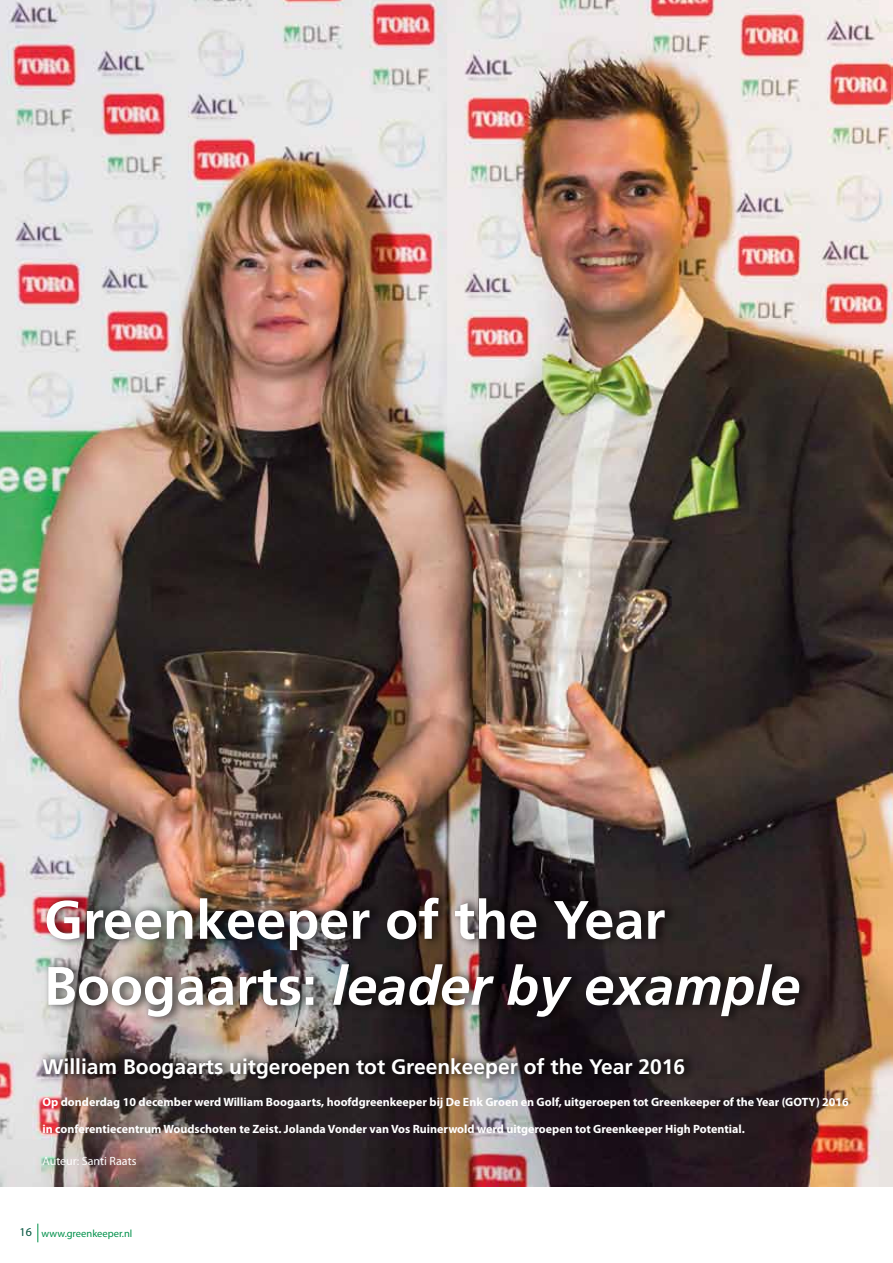
<style>
.page{position:relative;width:893px;height:1263px;background:#fff}
.page>*{position:absolute;margin:0;border:0;box-sizing:border-box;transform-origin:0 0}
.t1{font:700 54px/66px "Frutiger";color:#fff}
.t2{font:700 21px "Frutiger";color:#fff}
.t3{font:700 12px "Myriad Pro";color:#fff}
.t4{font:12px "Myriad Pro";color:#fff}
.t5{font:10.5px "Myriad Pro";color:#00904a}
.s1{font-style:italic}
.s2{font-size:12px;color:#00533d}
</style>
<div class="page">
<svg style="left:38px;top:1223px;width:1px;height:19px"></svg>
<img style="left:0;top:0;width:893px;height:1186px">
<div style="left:42px;top:888px;width:771px;height:138px;background:#000;opacity:.5"></div>
<div style="left:38px;top:1049px;width:660px;height:39px;background:#000;opacity:.5"></div>
<h1 class="t1" style="left:44px;top:886px;width:758px">Greenkeeper of the Year<br>Boogaarts: <span class="s1">leader by example</span></h1>
<h2 class="t2" style="left:43px;top:1055px;width:644px">William Boogaarts uitgeroepen tot Greenkeeper of the Year 2016</h2>
<p class="t3" style="left:43px;top:1094px;width:808px">Op donderdag 10 december werd William Boogaarts, hoofdgreenkeeper bij De Enk Groen en Golf, uitgeroepen tot Greenkeeper of the Year (GOTY) 2016</p>
<p class="t3" style="left:43px;top:1121px;width:704px">in conferentiecentrum Woudschoten te Zeist. Jolanda Vonder van Vos Ruinerwold werd uitgeroepen tot Greenkeeper High Potential.</p>
<p class="t4" style="left:43px;top:1153px;width:95px">Auteur: Santi Raats</p>
<p class="t5" style="left:20px;top:1227px;width:114px"><span class="s2">16</span> www.greenkeeper.nl</p>
</div>
